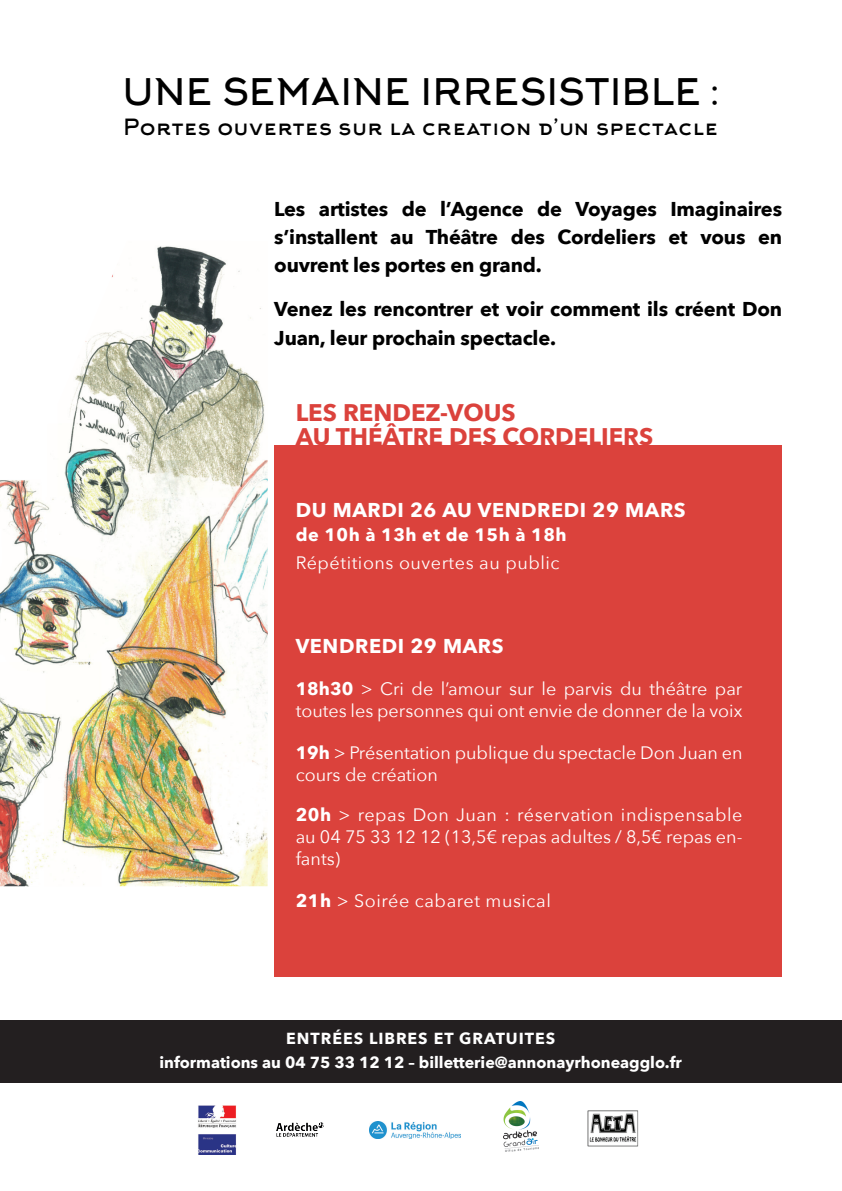
<style>
.page{position:relative;width:842px;height:1191px;background:#fff}
.page>*{position:absolute;margin:0;border:0;box-sizing:border-box;transform-origin:0 0}
.t1{font:36px "Arkhip";color:#000}
.t2{font:700 24px/24px "Avenir Next";color:#db423c}
.t3{font:22px "Arkhip";color:#000}
.t4{font:700 20px/28px "Avenir Next";letter-spacing:-.01em;color:#000;text-align:justify}
.t5{font:700 20px "Avenir Next";letter-spacing:.03em;color:#fff}
.t6{font:18px/22px "Avenir Next";color:#fff}
.t7{font:18px "Avenir Next";letter-spacing:.03em;color:#fff}
.t8{font:700 18px "Avenir Next";letter-spacing:.03em;color:#fff}
.t9{font:700 16px/24px "Avenir Next";color:#fff;text-align:center}
.s1{font-weight:700}
</style>
<div class="page">
<img style="left:503px;top:1101px;width:35px;height:50px">
<img style="left:276px;top:1122px;width:48px;height:15px">
<img style="left:198px;top:1105px;width:38px;height:50px">
<img style="left:370px;top:1121px;width:90px;height:17px">
<div style="left:274px;top:445px;width:508px;height:531px;background:#db423c"></div>
<div style="left:0;top:1020px;width:842px;height:63px;background:#231f20"></div>
<img style="left:587px;top:1110px;width:51px;height:36px">
<img style="left:0;top:246px;width:268px;height:640px">
<h1 class="t1" style="left:123px;top:71px;width:598px">UNE SEMAINE IRRESISTIBLE :</h1>
<p class="t3" style="left:123px;top:114px;width:596px">Portes ouvertes sur la creation d’un spectacle</p>
<p class="t4" style="left:274px;top:195px;width:509px">Les artistes de l’Agence de Voyages Imaginaires s’installent au Théâtre des Cordeliers et vous en ouvrent les portes en grand.</p>
<p class="t4" style="left:274px;top:295px;width:509px">Venez les rencontrer et voir comment ils créent Don<br>Juan, leur prochain spectacle.</p>
<h2 class="t2" style="left:296px;top:400px;width:359px">LES RENDEZ-VOUS<br>AU THÉÂTRE DES CORDELIERS</h2>
<p class="t5" style="left:296px;top:492px;width:392px">DU MARDI 26 AU VENDREDI 29 MARS</p>
<p class="t8" style="left:296px;top:519px;width:272px">de 10h à 13h et de 15h à 18h</p>
<p class="t7" style="left:296px;top:547px;width:265px">Répétitions ouvertes au public</p>
<p class="t5" style="left:296px;top:628px;width:209px">VENDREDI 29 MARS</p>
<p class="t6" style="left:296px;top:676px;width:448px"><span class="s1">18h30</span> &gt; Cri de l’amour sur le parvis du théâtre par toutes les personnes qui ont envie de donner de la voix</p>
<p class="t6" style="left:296px;top:740px;width:448px"><span class="s1">19h</span> &gt; Présentation publique du spectacle Don Juan en cours de création</p>
<p class="t6" style="left:296px;top:802px;width:448px;text-align:justify"><span class="s1">20h</span> &gt; repas Don Juan : réservation indispensable au 04 75 33 12 12 (13,5€ repas adultes / 8,5€ repas en&shy;fants)</p>
<p class="t7" style="left:296px;top:885px;width:257px"><span class="s1">21h</span> &gt; Soirée cabaret musical</p>
<p class="t9" style="left:159px;top:1026px;width:524px">ENTRÉES LIBRES ET GRATUITES<br>informations au 04 75 33 12 12 – billetterie@annonayrhoneagglo.fr</p>
</div>
